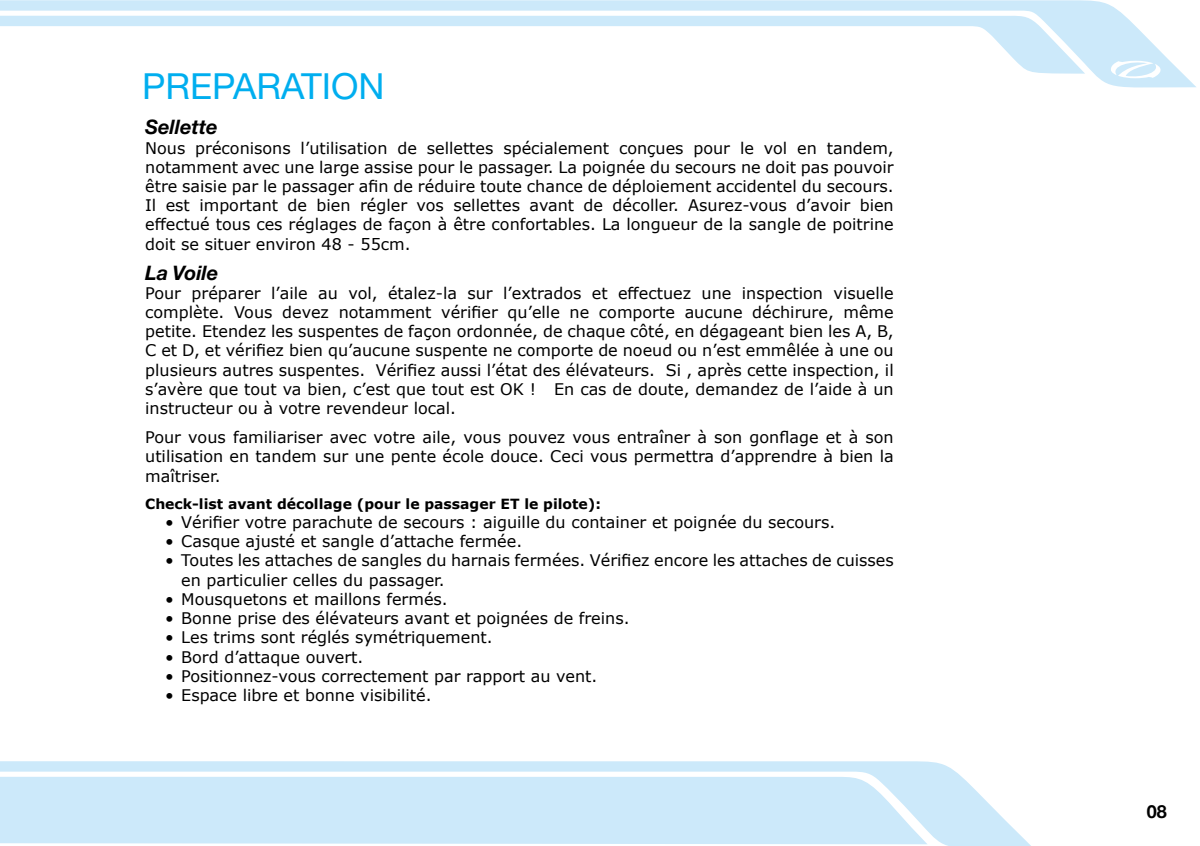
<style>
.page{position:relative;width:1200px;height:846px;background:#fff}
.page>*{position:absolute;margin:0;border:0;box-sizing:border-box;transform-origin:0 0}
.t1{font:36px "Helvetica Neue LT Std";color:#00aeef}
.t2{font:italic 700 20px "Helvetica Neue LT Std";color:#000}
.t3{font:700 18px "Helvetica Neue";color:#000}
.t4{font:16px/19.2px "Verdana";color:#000;text-align:justify}
.t5{font:700 14px "Verdana";color:#000}
</style>
<div class="page">
<svg style="left:0;top:761px;width:1031px;height:85px;background:#d2ebfa"></svg>
<svg style="left:0;top:0;width:1196px;height:88px"></svg>
<svg style="left:0;top:16px;width:1084px;height:58px"></svg>
<svg style="left:1109px;top:60px;width:55px;height:18px"></svg>
<h1 class="t1" style="left:142px;top:64px;width:243px">PREPARATION</h1>
<p class="t2" style="left:145px;top:115px;width:74px">Sellette</p>
<p class="t4" style="left:145px;top:138px;width:750px">Nous préconisons l’utilisation de sellettes spécialement conçues pour le vol en tandem, notamment avec une large assise pour le passager. La poignée du secours ne doit pas pouvoir être saisie par le passager afin de réduire toute chance de déploiement accidentel du secours.<br>Il est important de bien régler vos sellettes avant de décoller. Asurez-vous d’avoir bien effectué tous ces réglages de façon à être confortables. La longueur de la sangle de poitrine doit se situer environ 48 - 55cm.</p>
<p class="t2" style="left:145px;top:260px;width:74px">La Voile</p>
<p class="t4" style="left:145px;top:283px;width:750px">Pour préparer l’aile au vol, étalez-la sur l’extrados et effectuez une inspection visuelle complète. Vous devez notamment vérifier qu’elle ne comporte aucune déchirure, même petite. Etendez les suspentes de façon ordonnée, de chaque côté, en dégageant bien les A, B, C et D, et vérifiez bien qu’aucune suspente ne comporte de noeud ou n’est emmêlée à une ou plusieurs autres suspentes. Vérifiez aussi l’état des élévateurs. Si , après cette inspection, il s’avère que tout va bien, c’est que tout est OK ! En cas de doute, demandez de l’aide à un instructeur ou à votre revendeur local.</p>
<p class="t4" style="left:145px;top:427px;width:750px">Pour vous familiariser avec votre aile, vous pouvez vous entraîner à son gonflage et à son utilisation en tandem sur une pente école douce. Ceci vous permettra d’apprendre à bien la maîtriser.</p>
<p class="t5" style="left:145px;top:494px;width:457px">Check-list avant décollage (pour le passager ET le pilote):</p>
<p class="t4" style="left:165px;top:512px;width:671px">• Vérifier votre parachute de secours : aiguille du container et poignée du secours.</p>
<p class="t4" style="left:165px;top:531px;width:358px">• Casque ajusté et sangle d’attache fermée.</p>
<p class="t4" style="left:181px;top:551px;width:714px;text-indent:-16px">• Toutes les attaches de sangles du harnais fermées. Vérifiez encore les attaches de cuisses en particulier celles du passager.</p>
<p class="t4" style="left:165px;top:589px;width:284px">• Mousquetons et maillons fermés.</p>
<p class="t4" style="left:165px;top:608px;width:465px">• Bonne prise des élévateurs avant et poignées de freins.</p>
<p class="t4" style="left:165px;top:627px;width:329px">• Les trims sont réglés symétriquement.</p>
<p class="t4" style="left:165px;top:647px;width:200px">• Bord d’attaque ouvert.</p>
<p class="t4" style="left:165px;top:666px;width:433px">• Positionnez-vous correctement par rapport au vent.</p>
<p class="t4" style="left:165px;top:685px;width:268px">• Espace libre et bonne visibilité.</p>
<p class="t3" style="left:1146px;top:800px;width:22px">08</p>
</div>
